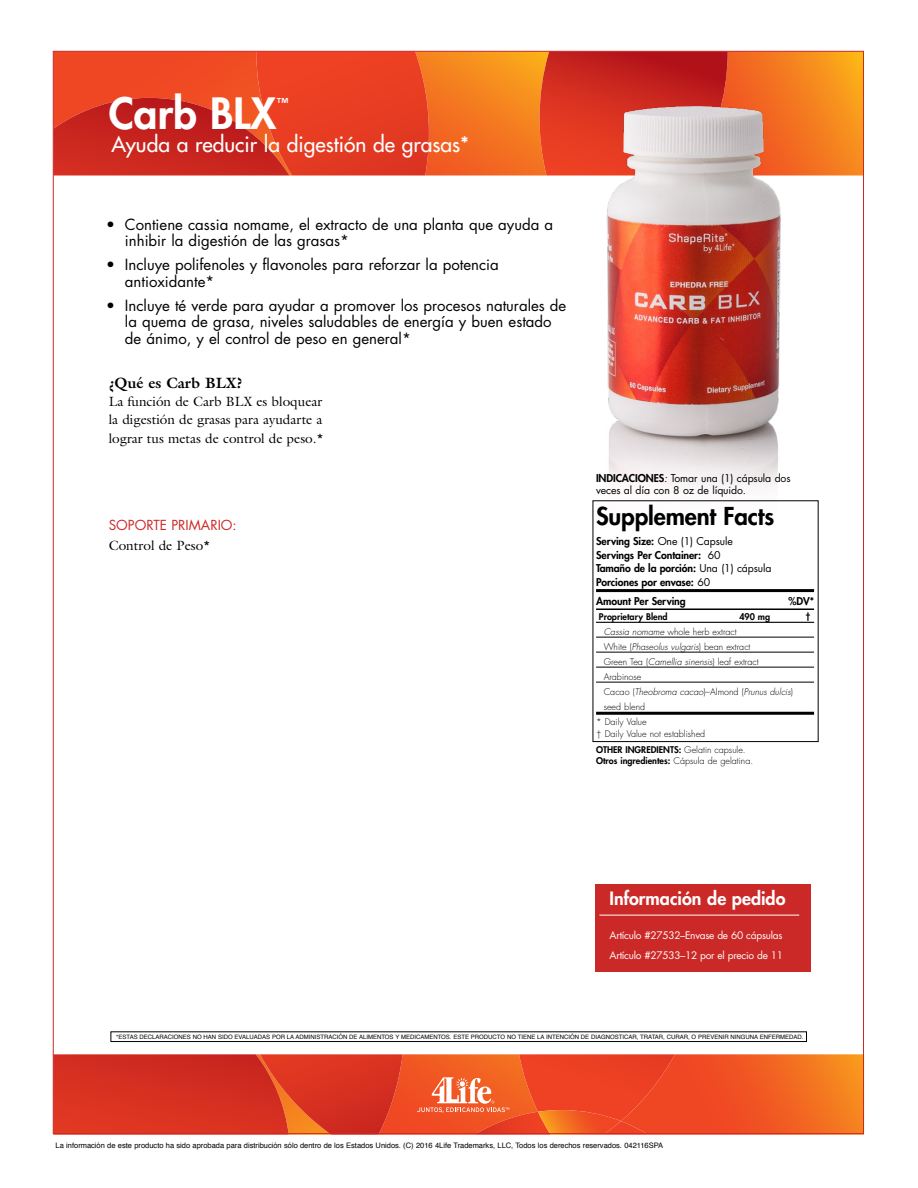
<style>
.page{position:relative;width:918px;height:1188px;background:#fff}
.page>*{position:absolute;margin:0;border:0;box-sizing:border-box;transform-origin:0 0}
.t1{font:800 42px "Futura Std";color:#fff}
.t2{font:800 24px "Futura Std";letter-spacing:-.005em;color:#000}
.t3{font:500 21px "Futura Std";color:#fff}
.t4{font:800 17.85px "Futura Std";color:#fff}
.t5{font:15px/16.5px "Futura Std";color:#000}
.t6{font:700 15px "Galliard Std";color:#000}
.t7{font:13.5px/18px "Galliard Std";color:#000}
.t8{font:13.5px "Futura Std";color:#cb2927}
.t9{font:800 12px "Futura Std";color:#fff}
.t10{font:800 10.5px/13.5px "Futura Std";letter-spacing:-.01em;color:#000}
.t11{font:10.5px/12px "Futura Std";letter-spacing:-.01em;color:#000}
.t12{font:10.2px/20.2px "Futura Std";letter-spacing:-.025em;color:#fff}
.t13{font:300 9px/16.5px "Futura Std";color:#000}
.t14{font:800 9px "Futura Std";color:#000}
.t15{font:italic 300 9px "Futura Std";color:#000}
.t16{font:7.5px "Helvetica";color:#000}
.t17{font:6px "Helvetica";color:#000}
.s1{font-weight:800}
.s2{font-style:italic}
.s3{font-weight:400}
.s4{font-style:normal}
.s5{font-weight:300}
</style>
<div class="page">
<svg style="left:55px;top:53px;width:807px;height:123px;background:#e34c21"></svg>
<div style="left:595px;top:884px;width:216px;height:88px;background:#cb2927"></div>
<hr style="left:599px;top:915px;width:200px;height:1px;background:#fff">
<svg style="left:53px;top:1054px;width:811px;height:81px;background:#e54a26"></svg>
<img style="left:573px;top:94px;width:242px;height:422px">
<hr style="left:596px;top:589px;width:218px;height:3px;background:#000">
<hr style="left:596px;top:608px;width:218px;height:2px;background:#000">
<hr style="left:596px;top:622px;width:218px;height:1px;background:#000">
<hr style="left:596px;top:637px;width:218px;height:1px;background:#000">
<hr style="left:596px;top:652px;width:218px;height:1px;background:#000">
<hr style="left:596px;top:667px;width:218px;height:1px;background:#000">
<hr style="left:596px;top:682px;width:218px;height:1px;background:#000">
<hr style="left:596px;top:712px;width:218px;height:3px;background:#000">
<div style="left:111px;top:1032px;width:696px;height:10px;border:1px solid #000"></div>
<h1 class="t1" style="left:109px;top:87px;width:169px">Carb BLX</h1>
<p class="t9" style="left:276px;top:95px;width:13px">™</p>
<h3 class="t3" style="left:111px;top:131px;width:359px">Ayuda a reducir la digestión de grasas*</h3>
<p class="t5" style="left:125px;top:216px;width:430px;text-indent:-19px">• Contiene cassia nomame, el extracto de una planta que ayuda a inhibir la digestión de las grasas*</p>
<p class="t5" style="left:125px;top:257px;width:375px;text-indent:-19px">• Incluye polifenoles y flavonoles para reforzar la potencia antioxidante*</p>
<p class="t5" style="left:125px;top:297px;width:443px;text-indent:-19px">• Incluye té verde para ayudar a promover los procesos naturales de la quema de grasa, niveles saludables de energía y buen estado de ánimo, y el control de peso en general*</p>
<p class="t6" style="left:109px;top:373px;width:135px">¿Qué es Carb BLX?</p>
<p class="t7" style="left:109px;top:392px;width:215px">La función de Carb BLX es bloquear la digestión de grasas para ayudarte a</p>
<p class="t7" style="left:109px;top:430px;width:217px">lograr tus metas de control de peso.*</p>
<p class="t8" style="left:109px;top:517px;width:129px">SOPORTE PRIMARIO:</p>
<p class="t7" style="left:109px;top:536px;width:103px">Control de Peso*</p>
<p class="t11" style="left:596px;top:472px;width:196px"><span class="s1">INDICACIONES</span><span class="s2">:</span> Tomar una (1) cápsula dos veces al día con 8 oz de líquido.</p>
<h2 class="t2" style="left:596px;top:501px;width:180px">Supplement Facts</h2>
<p class="t10" style="left:596px;top:535px;width:177px">Serving Size: <span class="s3">One (1) Capsule<br></span>Servings Per Container: <span class="s3">60<br></span>Tamaño de la porción: <span class="s3">Una (1) cápsula<br></span>Porciones por envase: <span class="s3">60</span></p>
<p class="t10" style="left:596px;top:594px;width:91px">Amount Per Serving</p>
<p class="t10" style="left:788px;top:594px;width:27px">%DV*</p>
<p class="t14" style="left:599px;top:611px;width:70px">Proprietary Blend</p>
<p class="t14" style="left:739px;top:611px;width:32px">490 mg</p>
<p class="t14" style="left:805px;top:611px;width:7px">†</p>
<p class="t13" style="left:604px;top:623px;width:135px"><span class="s2">Cassia nomame</span> whole herb extract</p>
<p class="t13" style="left:604px;top:638px;width:148px">White (<span class="s2">Phaseolus vulgaris</span>) bean extract</p>
<p class="t13" style="left:604px;top:653px;width:156px">Green Tea (<span class="s2">Camellia sinensis</span>) leaf extract</p>
<p class="t13" style="left:604px;top:668px;width:39px">Arabinose</p>
<p class="t15" style="left:604px;top:686px;width:191px"><span class="s4">Cacao (</span>Theobroma cacao<span class="s4">)–Almond (</span>Prunus dulcis<span class="s4">)</span></p>
<p class="t13" style="left:604px;top:698px;width:43px">seed blend</p>
<p class="t13" style="left:596px;top:713px;width:52px">* Daily Value</p>
<p class="t13" style="left:596px;top:725px;width:151px">† Daily Value not established<br><span class="s1">OTHER INGREDIENTS:</span> Gelatin capsule.</p>
<p class="t14" style="left:596px;top:755px;width:159px">Otros ingredientes: <span class="s5">Cápsula de gelatina.</span></p>
<p class="t4" style="left:610px;top:888px;width:178px">Información de pedido</p>
<p class="t12" style="left:610px;top:925px;width:175px">Artículo #27532–Envase de 60 cápsulas<br>Artículo #27533–12 por el precio de 11</p>
<p class="t17" style="left:116px;top:1032px;width:689px">*ESTAS DECLARACIONES NO HAN SIDO EVALUADAS POR LA ADMINISTRACIÓN DE ALIMENTOS Y MEDICAMENTOS. ESTE PRODUCTO NO TIENE LA INTENCIÓN DE DIAGNOSTICAR, TRATAR, CURAR, O PREVENIR NINGUNA ENFERMEDAD.</p>
<p class="t16" style="left:56px;top:1139px;width:609px">La información de este producto ha sido aprobada para distribución sólo dentro de los Estados Unidos. (C) 2016 4Life Trademarks, LLC, Todos los derechos reservados. 042116SPA</p>
</div>
